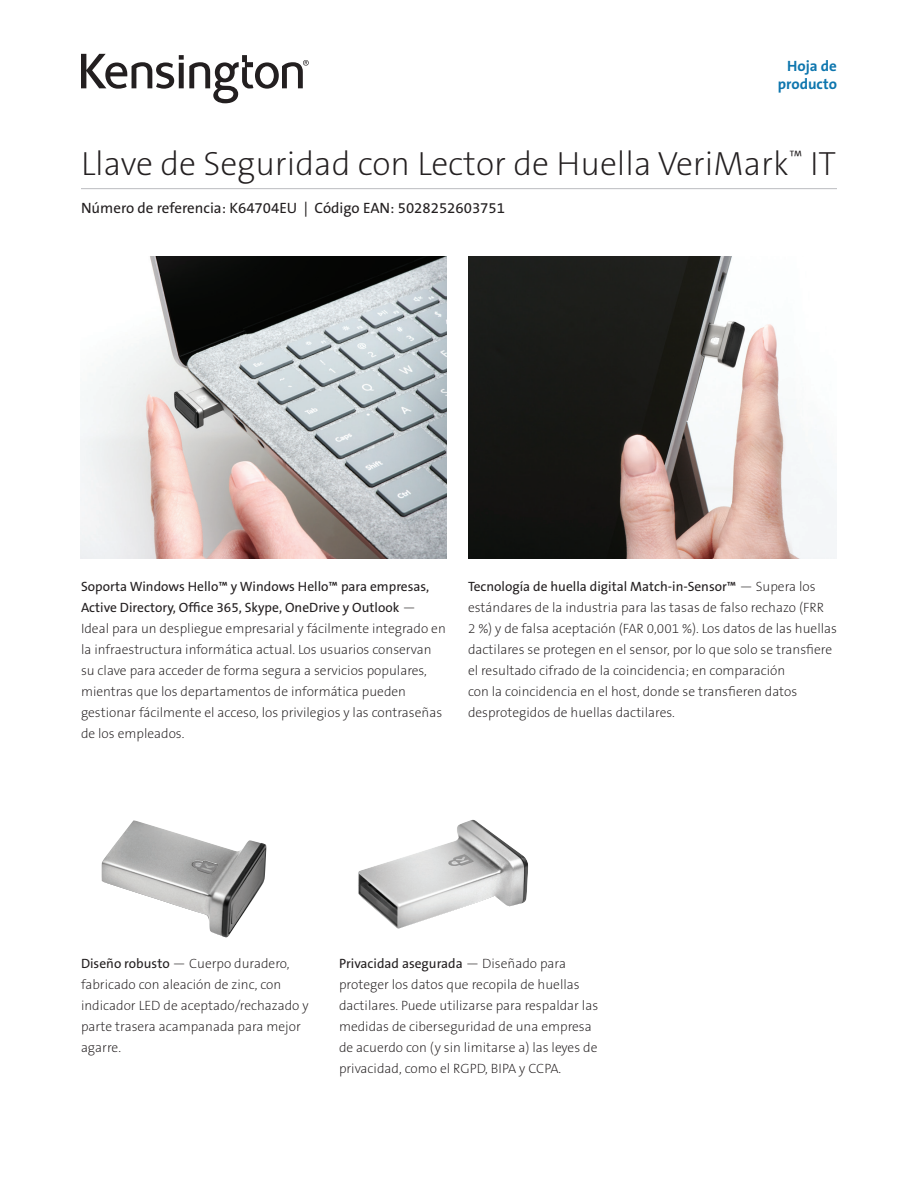
<style>
.page{position:relative;width:918px;height:1188px;background:#fff}
.page>*{position:absolute;margin:0;border:0;box-sizing:border-box;transform-origin:0 0}
.Main_Header{font:33.75px "The Sans KENSINGTON2 XL";color:#231f20}
.Part_No__UPC{font:15px "The Sans KENSINGTON5 Rg";color:#231f20}
.Part_No__UPC-2{font:15px "The Sans KENSINGTON7 Bd";color:#0e76ae}
.Body{font:13.5px/21px "The Sans KENSINGTON2 XL";color:#231f20}
.s1{font-family:"The Sans KENSINGTON5 Rg"}
</style>
<div class="page">
<hr style="left:81px;top:188px;width:756px;height:1px;background:#bcbdc0">
<svg style="left:81px;top:54px;width:228px;height:49px"></svg>
<img style="left:102px;top:820px;width:165px;height:118px">
<img style="left:358px;top:820px;width:170px;height:109px">
<img style="left:81px;top:256px;width:365px;height:302px">
<img style="left:468px;top:256px;width:369px;height:302px">
<p class="Part_No__UPC-2" style="left:787px;top:57px;width:51px">Hoja de</p>
<p class="Part_No__UPC-2" style="left:778px;top:75px;width:61px">producto</p>
<p class="Main_Header" style="left:81px;top:145px;width:757px">Llave de Seguridad con Lector de Huella VeriMark<sup>™</sup> IT</p>
<p class="Part_No__UPC" style="left:81px;top:200px;width:426px">Número de referencia: K64704EU | Código EAN: 5028252603751</p>
<p class="Body" style="left:81px;top:576px;width:366px"><span class="s1">Soporta Windows Hello™ y Windows Hello™ para empresas, Active Directory, Office 365, Skype, OneDrive y Outlook</span> — Ideal para un despliegue empresarial y fácilmente integrado en la infraestructura informática actual. Los usuarios conservan su clave para acceder de forma segura a servicios populares, mientras que los departamentos de informática pueden gestionar fácilmente el acceso, los privilegios y las contraseñas de los empleados.</p>
<p class="Body" style="left:468px;top:576px;width:371px"><span class="s1">Tecnología de huella digital Match-in-Sensor™</span> — Supera los estándares de la industria para las tasas de falso rechazo (FRR<br>2 %) y de falsa aceptación (FAR 0,001 %). Los datos de las huellas dactilares se protegen en el sensor, por lo que solo se transfiere el resultado cifrado de la coincidencia; en comparación<br>con la coincidencia en el host, donde se transfieren datos desprotegidos de huellas dactilares.</p>
<p class="Body" style="left:81px;top:953px;width:229px"><span class="s1">Diseño robusto</span> — Cuerpo duradero, fabricado con aleación de zinc, con indicador LED de aceptado/rechazado y parte trasera acampanada para mejor agarre.</p>
<p class="Body" style="left:339px;top:953px;width:261px"><span class="s1">Privacidad asegurada</span> — Diseñado para proteger los datos que recopila de huellas dactilares. Puede utilizarse para respaldar las medidas de ciberseguridad de una empresa de acuerdo con (y sin limitarse a) las leyes de privacidad, como el RGPD, BIPA y CCPA.</p>
</div>
